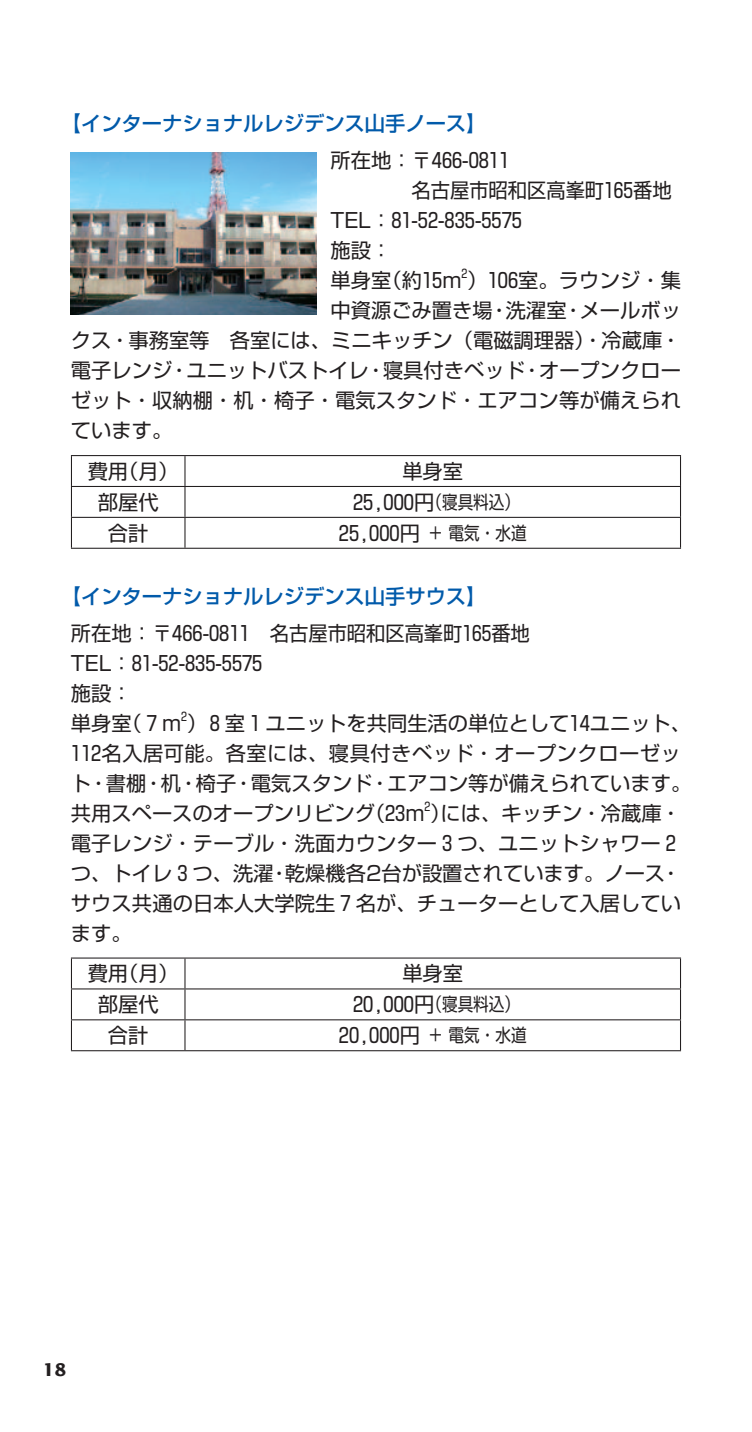
<style>
.page{position:relative;width:752px;height:1432px;background:#fff}
.page>*{position:absolute;margin:0;border:0;box-sizing:border-box;transform-origin:0 0}
.t1{font:20.25px/30px "Shin Go Pro";color:#231f20}
.t2{font:500 20.25px "Shin Go Pro";color:#015aaa}
.t3{font:20.25px "Shin Go Pro";color:#231f20;scale:.95 1}
.t4{font:700 17.5px "Lucida Sans Std";color:#231f20}
.t5{font:11.75px "Shin Go Pro";color:#231f20}
.s1{font-size:18.25px}
</style>
<div class="page">
<hr style="left:71px;top:455px;width:114px;height:1px;background:#231f20">
<hr style="left:71px;top:456px;width:1px;height:30px;background:#231f20">
<hr style="left:185px;top:455px;width:495px;height:1px;background:#231f20">
<hr style="left:184px;top:456px;width:1px;height:30px;background:#231f20">
<hr style="left:679px;top:456px;width:1px;height:30px;background:#231f20">
<hr style="left:71px;top:486px;width:114px;height:1px;background:#231f20">
<hr style="left:71px;top:487px;width:1px;height:30px;background:#231f20">
<hr style="left:185px;top:486px;width:495px;height:1px;background:#231f20">
<hr style="left:184px;top:487px;width:1px;height:30px;background:#231f20">
<hr style="left:679px;top:487px;width:1px;height:30px;background:#231f20">
<hr style="left:71px;top:517px;width:114px;height:1px;background:#231f20">
<hr style="left:71px;top:518px;width:1px;height:30px;background:#231f20">
<hr style="left:185px;top:517px;width:495px;height:1px;background:#231f20">
<hr style="left:184px;top:518px;width:1px;height:30px;background:#231f20">
<hr style="left:679px;top:518px;width:1px;height:30px;background:#231f20">
<hr style="left:71px;top:548px;width:114px;height:1px;background:#231f20">
<hr style="left:185px;top:548px;width:495px;height:1px;background:#231f20">
<hr style="left:71px;top:957px;width:114px;height:1px;background:#231f20">
<hr style="left:71px;top:958px;width:1px;height:30px;background:#231f20">
<hr style="left:185px;top:957px;width:495px;height:1px;background:#231f20">
<hr style="left:184px;top:958px;width:1px;height:30px;background:#231f20">
<hr style="left:679px;top:958px;width:1px;height:30px;background:#231f20">
<hr style="left:71px;top:988px;width:114px;height:1px;background:#231f20">
<hr style="left:71px;top:989px;width:1px;height:30px;background:#231f20">
<hr style="left:185px;top:988px;width:495px;height:1px;background:#231f20">
<hr style="left:184px;top:989px;width:1px;height:30px;background:#231f20">
<hr style="left:679px;top:989px;width:1px;height:30px;background:#231f20">
<hr style="left:71px;top:1019px;width:114px;height:1px;background:#231f20">
<hr style="left:71px;top:1020px;width:1px;height:30px;background:#231f20">
<hr style="left:185px;top:1019px;width:495px;height:1px;background:#231f20">
<hr style="left:184px;top:1020px;width:1px;height:30px;background:#231f20">
<hr style="left:679px;top:1020px;width:1px;height:30px;background:#231f20">
<hr style="left:71px;top:1050px;width:114px;height:1px;background:#231f20">
<hr style="left:185px;top:1050px;width:495px;height:1px;background:#231f20">
<img style="left:71px;top:152px;width:245px;height:162px">
<p class="t2" style="left:61px;top:107px;width:427px">【インターナショナルレジデンス山手ノース】</p>
<p class="t1" style="left:330px;top:143px;width:352px">所在地：〒466-0811<br>　　　　名古屋市昭和区高峯町165番地<br>TEL：81 -52-835-5575<br>施設：<br>単身室（約15m ）106室。ラウンジ・集</p>
<p class="t5" style="left:461px;top:264px;width:7px">2</p>
<p class="t1" style="left:71px;top:293px;width:611px;text-align:justify;text-indent:259px">中資源ごみ置き場・洗濯室・メールボックス・事務室等　各室には、ミニキッチン（電磁調理器）・冷蔵庫・電子レンジ・ユニットバストイレ・寝具付きベッド・オープンクローゼット・収納棚・机・椅子・電気スタンド・エアコン等が備えられています。</p>
<p class="t1" style="left:88px;top:453px;width:93px">費用（月）</p>
<p class="t1" style="left:402px;top:453px;width:62px">単身室</p>
<p class="t1" style="left:98px;top:484px;width:62px">部屋代</p>
<p class="t1" style="left:353px;top:484px;width:168px">25 ,000 円<span class="s1">（寝具料込）</span></p>
<p class="t1" style="left:108px;top:515px;width:42px">合計</p>
<p class="t1" style="left:339px;top:515px;width:189px">25,000円<span class="s1">＋ 電気・水道</span></p>
<p class="t2" style="left:61px;top:579px;width:427px">【インターナショナルレジデンス山手サウス】</p>
<p class="t1" style="left:71px;top:615px;width:167px">所在地：〒466-0811</p>
<p class="t3" style="left:270px;top:616px;width:275px">名古屋市昭和区高峯町165番地</p>
<p class="t1" style="left:71px;top:645px;width:621px">TEL：81 -52-835-5575<br>施設：<br>単身室（ 7 m ）8 室 1 ユニットを共同生活の単位として14ユニット、</p>
<p class="t5" style="left:181px;top:707px;width:7px">2</p>
<p class="t1" style="left:71px;top:735px;width:621px">112名入居可能。各室には、寝具付きベッド・オープンクローゼット・書棚・机・椅子・電気スタンド・エアコン等が備えられています。共用スペースのオープンリビング（23m ）には、キッチン・冷蔵庫・</p>
<p class="t5" style="left:424px;top:797px;width:7px">2</p>
<p class="t1" style="left:71px;top:825px;width:611px">電子レンジ・テーブル・洗面カウンター 3 つ、ユニットシャワー 2つ、トイレ 3 つ、洗濯・乾燥機各2台が設置されています。ノース・サウス共通の日本人大学院生 7 名が、チューターとして入居しています。</p>
<p class="t1" style="left:88px;top:956px;width:93px">費用（月）</p>
<p class="t1" style="left:402px;top:956px;width:62px">単身室</p>
<p class="t1" style="left:98px;top:987px;width:62px">部屋代</p>
<p class="t1" style="left:353px;top:987px;width:168px">20 ,000 円<span class="s1">（寝具料込）</span></p>
<p class="t1" style="left:108px;top:1017px;width:42px">合計</p>
<p class="t1" style="left:339px;top:1017px;width:189px">20,000円<span class="s1">＋ 電気・水道</span></p>
<p class="t4" style="left:43px;top:1359px;width:26px">18</p>
</div>
